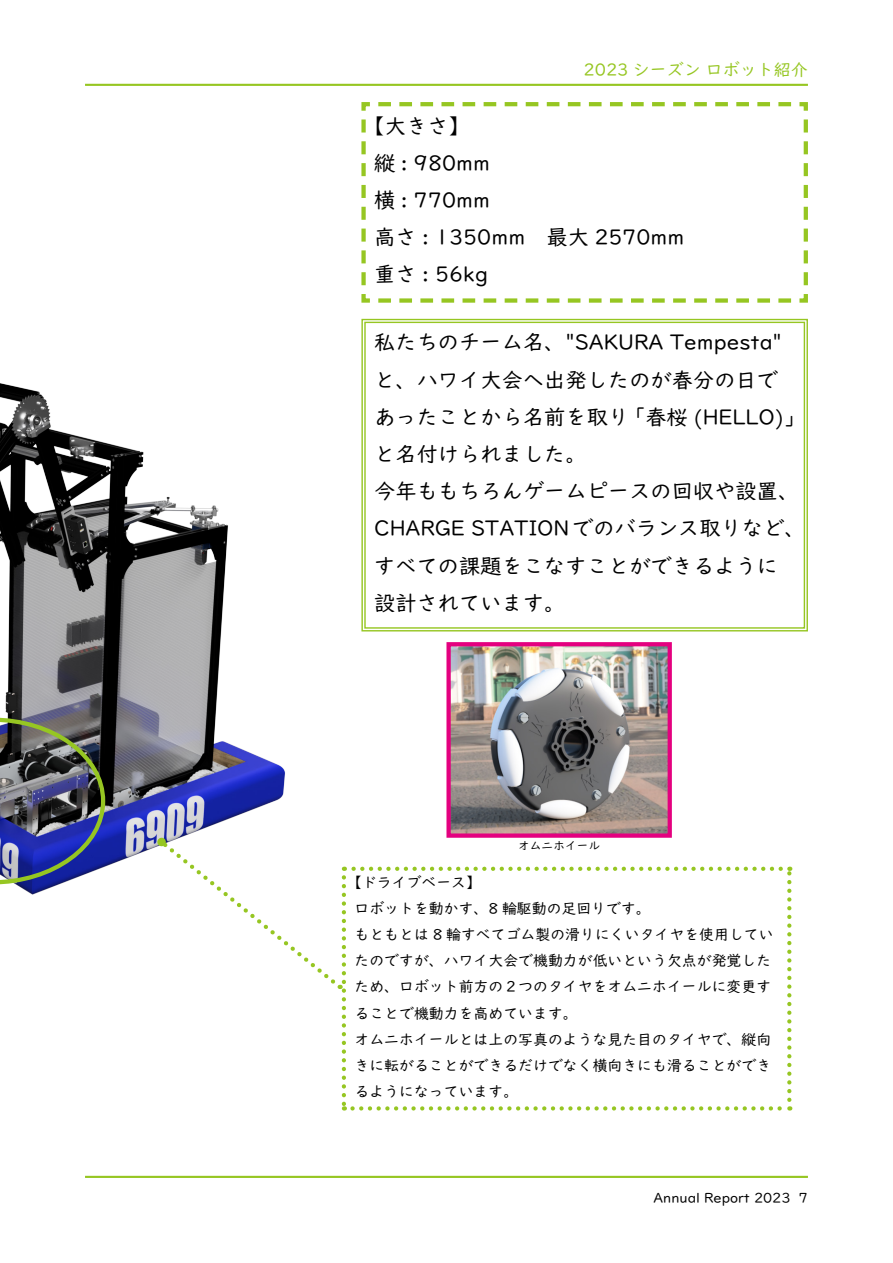
<style>
.page{position:relative;width:893px;height:1263px;background:#fff}
.page>*{position:absolute;margin:0;border:0;box-sizing:border-box;transform-origin:0 0}
.t1{font:21.3px/37.2px "UD Digi Kyokasho Pro";color:#000}
.t2{font:16.95px "UD Digi Kyokasho Pro";color:#96c622}
.t3{font:14.85px/26.1px "UD Digi Kyokasho Pro";color:#000}
.t4{font:13.8px "UD Digi Kyokasho Pro";color:#000}
.t5{font:11.7px "UD Digi Kyokasho Pro";color:#000}
</style>
<div class="page">
<hr style="left:85px;top:84px;width:723px;height:2px;background:#96c622">
<hr style="left:85px;top:1176px;width:723px;height:2px;background:#96c622">
<svg style="left:500px;top:318px;width:308px;height:314px"></svg>
<svg style="left:361px;top:102px;width:447px;height:201px"></svg>
<img style="left:0;top:206px;width:500px;height:689px">
<svg style="left:157px;top:838px;width:9px;height:8px"></svg>
<svg style="left:159px;top:839px;width:632px;height:271px"></svg>
<img style="left:0;top:717px;width:105px;height:167px">
<img style="left:451px;top:647px;width:216px;height:186px">
<div style="left:446px;top:642px;width:226px;height:196px;border:4px solid #e4007f"></div>
<p class="t2" style="left:584px;top:55px;width:226px">2023 シーズン ロボット紹介</p>
<h1 class="t1" style="left:374px;top:106px;width:312px;text-indent:-11px">【大きさ】<br>縦 : 980mm<br>横 : 770mm<br>高さ : 1350mm　最大 2570mm重さ : 56kg</h1>
<h1 class="t1" style="left:374px;top:323px;width:433px">私たちのチーム名、"SAKURA Tempesta"と、ハワイ大会へ出発したのが春分の日で<br>あったことから名前を取り「春桜 (HELLO)」と名付けられました。<br>今年ももちろんゲームピースの回収や設置、<br>CHARGE STATIONでのバランス取りなど、すべての課題をこなすことができるように<br>設計されています。</h1>
<p class="t5" style="left:518px;top:836px;width:83px">オムニホイール</p>
<p class="t3" style="left:355px;top:869px;width:421px;text-indent:-7px">【ドライブベース】<br>ロボットを動かす、8 輪駆動の足回りです。<br>もともとは 8 輪すべてゴム製の滑りにくいタイヤを使用していたのですが、ハワイ大会で機動力が低いという欠点が発覚したため、ロボット前方の２つのタイヤをオムニホイールに変更することで機動力を高めています。<br>オムニホイールとは上の写真のような見た目のタイヤで、縦向きに転がることができるだけでなく横向きにも滑ることができるようになっています。</p>
<p class="t4" style="left:654px;top:1186px;width:156px">Annual Report 2023 7</p>
</div>
